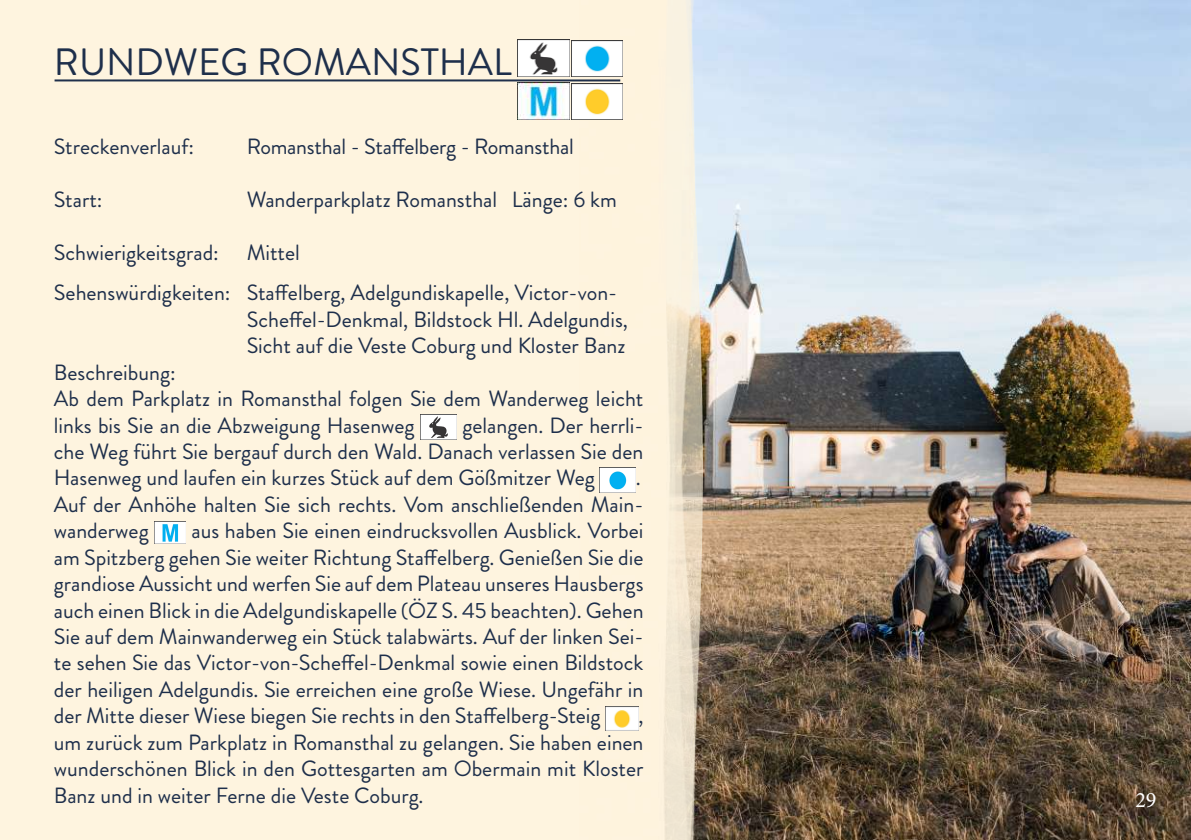
<style>
.page{position:relative;width:1191px;height:840px;background:#fff}
.page>*{position:absolute;margin:0;border:0;box-sizing:border-box;transform-origin:0 0}
.t1{font:38px "Brandon Grotesque";color:#1e2f4b}
.t2{font:22px/26.4px "Brandon Grotesque";color:#1e2f4b}
.t3{font:22px "Minion Pro";color:#fff}
</style>
<div class="page">
<div style="left:0;top:0;width:580px;height:839px;background:#fef4df"></div>
<img style="left:702px;top:0;width:489px;height:839px">
<img style="left:580px;top:0;width:122px;height:839px">
<img style="left:421px;top:414px;width:35px;height:25px">
<img style="left:600px;top:467px;width:36px;height:25px">
<img style="left:154px;top:521px;width:32px;height:22px">
<img style="left:605px;top:706px;width:33px;height:24px">
<hr style="left:55px;top:79px;width:565px;height:2px;background:#1f304c">
<img style="left:517px;top:40px;width:106px;height:37px">
<img style="left:517px;top:83px;width:52px;height:37px">
<img style="left:571px;top:83px;width:52px;height:37px">
<h1 class="t1" style="left:54px;top:35px;width:459px">RUNDWEG ROMANSTHAL</h1>
<p class="t2" style="left:54px;top:133px;width:142px">Streckenverlauf:</p>
<p class="t2" style="left:247px;top:133px;width:329px">Romansthal - Staffelberg - Romansthal</p>
<p class="t2" style="left:54px;top:186px;width:50px">Start:</p>
<p class="t2" style="left:247px;top:186px;width:372px">Wanderparkplatz Romansthal Länge: 6 km</p>
<p class="t2" style="left:54px;top:239px;width:166px">Schwierigkeitsgrad:</p>
<p class="t2" style="left:54px;top:232px;width:565px;line-height:40.8px;text-indent:193px">Mittel<br>Sehenswürdigkeiten: Staffelberg, Adelgundiskapelle, Victor-von-</p>
<p class="t2" style="left:247px;top:306px;width:383px">Scheffel-Denkmal, Bildstock Hl. Adelgundis,<br>Sicht auf die Veste Coburg und Kloster Banz</p>
<p class="t2" style="left:54px;top:359px;width:591px">Beschreibung:<br>Ab dem Parkplatz in Romansthal folgen Sie dem Wanderweg leicht links bis Sie an die Abzweigung Hasenweg</p>
<p class="t2" style="left:54px;top:412px;width:591px;text-align:justify;text-indent:408px">gelangen. Der herrli&shy;che Weg führt Sie bergauf durch den Wald. Danach verlassen Sie den Hasenweg und laufen ein kurzes Stück auf dem Gößmitzer Weg</p>
<p class="t2" style="left:54px;top:464px;width:591px;text-indent:582px">.<br>Auf der Anhöhe halten Sie sich rechts. Vom anschließenden Main&shy;wanderweg</p>
<p class="t2" style="left:54px;top:517px;width:591px;text-align:justify;text-indent:138px">aus haben Sie einen eindrucksvollen Ausblick. Vorbei am Spitzberg gehen Sie weiter Richtung Staffelberg. Genießen Sie die grandiose Aussicht und werfen Sie auf dem Plateau unseres Hausbergs auch einen Blick in die Adelgundiskapelle (ÖZ S. 45 beachten). Gehen Sie auf dem Mainwanderweg ein Stück talabwärts. Auf der linken Sei&shy;te sehen Sie das Victor-von-Scheffel-Denkmal sowie einen Bildstock der heiligen Adelgundis. Sie erreichen eine große Wiese. Ungefähr in der Mitte dieser Wiese biegen Sie rechts in den Staffelberg-Steig</p>
<p class="t2" style="left:54px;top:702px;width:591px;text-align:justify;text-indent:584px">, um zurück zum Parkplatz in Romansthal zu gelangen. Sie haben einen wunderschönen Blick in den Gottesgarten am Obermain mit Kloster Banz und in weiter Ferne die Veste Coburg.</p>
<p class="t3" style="left:1135px;top:784px;width:23px">29</p>
</div>
